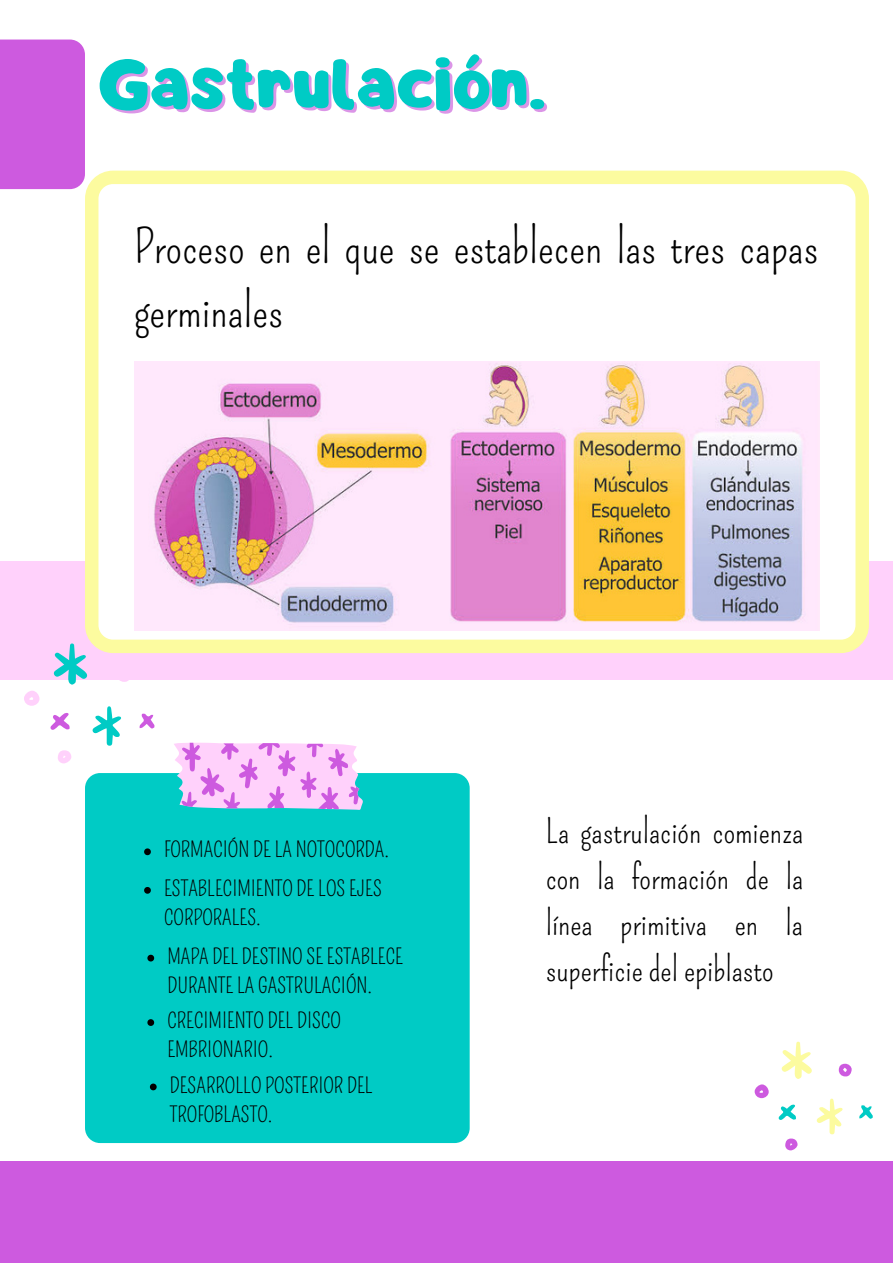
<style>
.page{position:relative;width:893px;height:1264px;background:#fff}
.page>*{position:absolute;margin:0;border:0;box-sizing:border-box;transform-origin:0 0}
.t1{font:64.5px "Mango";color:#00cbc5}
.t2{font:46.5px/64.1px "Pompiere";color:#000}
.t3{font:33px/46px "Pompiere";color:#000;text-align:justify}
.t4{font:21px/38.5px "Pompiere";color:#000}
</style>
<div class="page">
<div style="left:0;top:561px;width:892px;height:118px;background:#ffd1fb"></div>
<svg style="left:85px;top:171px;width:783px;height:482px"></svg>
<div style="left:85px;top:773px;width:384px;height:369px;background:#00cbc5;border-radius:15px"></div>
<div style="left:0;top:40px;width:85px;height:149px;background:#cd5adf"></div>
<div style="left:0;top:1161px;width:892px;height:101px;background:#cd5adf"></div>
<svg style="left:859px;top:1105px;width:13px;height:14px"></svg>
<svg style="left:781px;top:1041px;width:31px;height:37px"></svg>
<svg style="left:816px;top:1098px;width:27px;height:36px"></svg>
<svg style="left:778px;top:1104px;width:18px;height:16px"></svg>
<svg style="left:754px;top:1084px;width:14px;height:14px"></svg>
<svg style="left:838px;top:1063px;width:13px;height:13px"></svg>
<svg style="left:785px;top:1138px;width:12px;height:12px"></svg>
<svg style="left:174px;top:742px;width:189px;height:68px;background:#e6bbf2"></svg>
<svg style="left:139px;top:713px;width:15px;height:16px"></svg>
<svg style="left:53px;top:643px;width:35px;height:41px"></svg>
<svg style="left:92px;top:706px;width:29px;height:39px"></svg>
<svg style="left:50px;top:713px;width:20px;height:17px"></svg>
<svg style="left:24px;top:690px;width:16px;height:15px"></svg>
<svg style="left:117px;top:679px;width:14px;height:3px"></svg>
<svg style="left:58px;top:750px;width:14px;height:13px"></svg>
<img style="left:134px;top:361px;width:685px;height:269px">
<svg style="left:144px;top:848px;width:7px;height:7px"></svg>
<svg style="left:144px;top:887px;width:7px;height:6px"></svg>
<svg style="left:147px;top:954px;width:7px;height:7px"></svg>
<svg style="left:147px;top:1019px;width:7px;height:6px"></svg>
<svg style="left:150px;top:1083px;width:7px;height:7px"></svg>
<h1 class="t1" style="left:98px;top:56px;width:450px">Gastrulación.</h1>
<h2 class="t2" style="left:134px;top:215px;width:685px">Proceso en el que se establecen las tres capas germinales</h2>
<p class="t4" style="left:164px;top:831px;width:227px">FORMACIÓN DE LA NOTOCORDA.<br>ESTABLECIMIENTO DE LOS EJES</p>
<p class="t4" style="left:164px;top:898px;width:240px">CORPORALES.<br>MAPA DEL DESTINO SE ESTABLECE</p>
<p class="t4" style="left:167px;top:968px;width:206px;line-height:35.2px">DURANTE LA GASTRULACIÓN.<br>CRECIMIENTO DEL DISCO</p>
<p class="t4" style="left:167px;top:1032px;width:207px;line-height:35.1px">EMBRIONARIO.<br>DESARROLLO POSTERIOR DEL</p>
<p class="t4" style="left:170px;top:1095px;width:104px">TROFOBLASTO.</p>
<h3 class="t3" style="left:545px;top:808px;width:259px">La gastrulación comienza con la formación de la línea primitiva en la superficie del epiblasto</h3>
</div>
